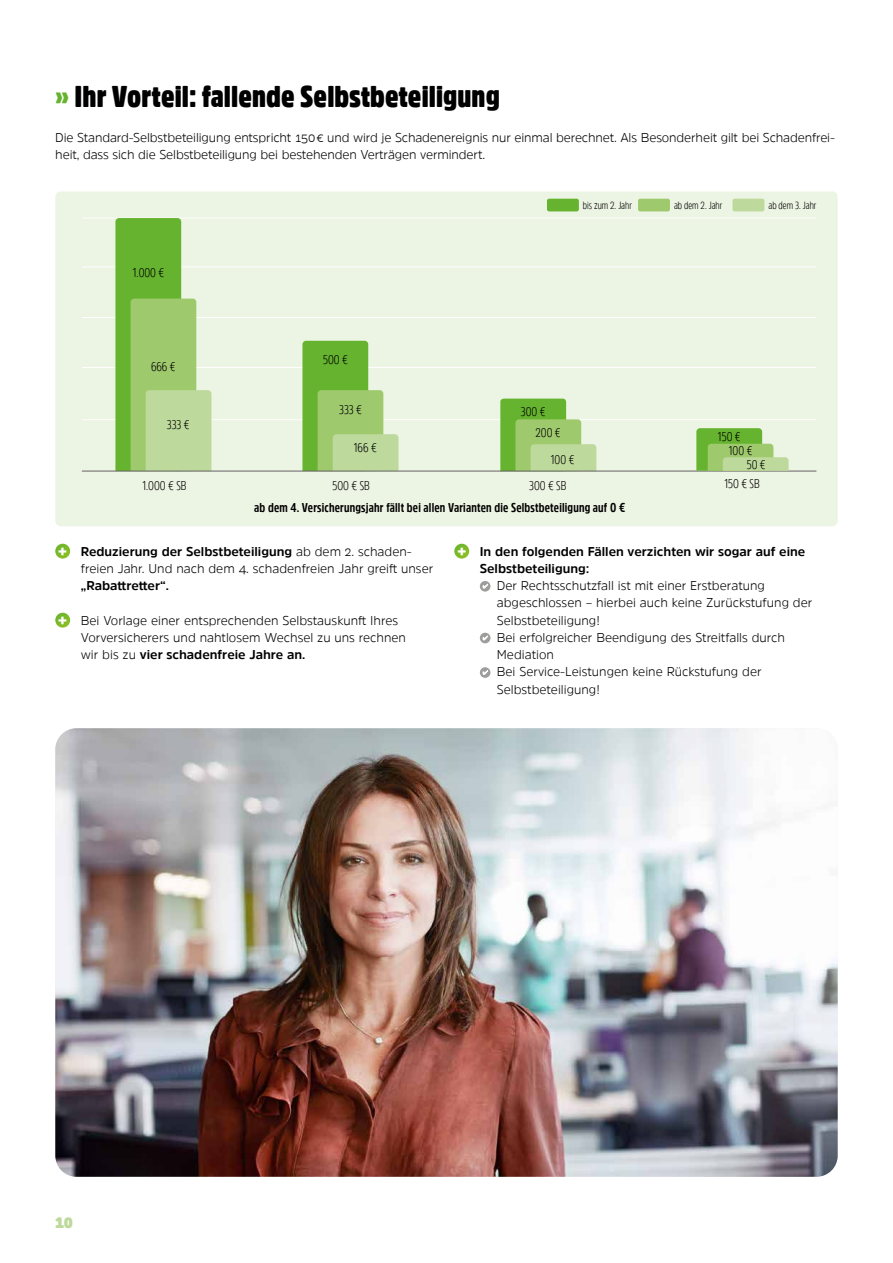
<style>
.page{position:relative;width:893px;height:1263px;background:#fff}
.page>*{position:absolute;margin:0;border:0;box-sizing:border-box;transform-origin:0 0}
.t1{font:900 30px "Amsi Pro Cond";letter-spacing:.005em;color:#000}
.t2{font:900 18px "Amsi Pro Cond";color:#bdd99b}
.t3{font:300 12.75px/17.2px "Amsi Pro";color:#000}
.t4{font:700 12.75px/17.2px "Amsi Pro";color:#000}
.t5{font:300 12.75px/20.5px "Amsi Pro Cond";color:#000}
.t6{font:700 12.75px "Amsi Pro Cond";letter-spacing:.015em;color:#000}
.t7{font:300 10.5px "Amsi Pro Cond";color:#000}
.s1{color:#65b32e}
.s2{font-weight:900;font-size:15.75px;color:#fff}
.s3{font-weight:700}
</style>
<div class="page">
<img style="left:55px;top:728px;width:783px;height:449px">
<div style="left:55px;top:191px;width:783px;height:335px;background:#ecf4e3;border-radius:5px"></div>
<hr style="left:82px;top:218px;width:734px;height:1px;background:#fff">
<hr style="left:82px;top:266px;width:734px;height:1px;background:#fff">
<hr style="left:82px;top:317px;width:734px;height:1px;background:#fff">
<hr style="left:82px;top:367px;width:734px;height:1px;background:#fff">
<hr style="left:82px;top:419px;width:734px;height:1px;background:#fff">
<div style="left:547px;top:199px;width:32px;height:12px;background:#65b32e;border-radius:2px"></div>
<div style="left:638px;top:199px;width:32px;height:12px;background:#9fc96d;border-radius:2px"></div>
<div style="left:732px;top:199px;width:32px;height:12px;background:#bdd99b;border-radius:2px"></div>
<svg style="left:115px;top:218px;width:96px;height:253px;background:#9fcc76"></svg>
<svg style="left:302px;top:341px;width:96px;height:130px"></svg>
<svg style="left:500px;top:399px;width:96px;height:72px;background:#9fcb76"></svg>
<hr style="left:82px;top:471px;width:734px;height:1px;background:#646363">
<svg style="left:696px;top:428px;width:93px;height:43px"></svg>
<svg style="left:55px;top:544px;width:15px;height:15px"></svg>
<svg style="left:55px;top:613px;width:15px;height:15px"></svg>
<svg style="left:454px;top:544px;width:15px;height:15px"></svg>
<div style="left:480px;top:581px;width:10px;height:11px;background:#9d9d9c;border-radius:50%"></div>
<svg style="left:482px;top:583px;width:7px;height:6px"></svg>
<div style="left:480px;top:633px;width:10px;height:10px;background:#9d9d9c;border-radius:50%"></div>
<svg style="left:482px;top:635px;width:7px;height:6px"></svg>
<div style="left:480px;top:667px;width:10px;height:11px;background:#9d9d9c;border-radius:50%"></div>
<svg style="left:482px;top:670px;width:6px;height:5px"></svg>
<h1 class="t1" style="left:55px;top:76px;width:446px"><span class="s1">»</span> Ihr Vorteil: fallende Selbstbeteiligung</h1>
<p class="t3" style="left:55px;top:128px;width:781px">Die Standard-Selbstbeteiligung entspricht 150€ und wird je Schadenereignis nur einmal berechnet. Als Besonderheit gilt bei Schadenfrei&shy;heit, dass sich die Selbstbeteiligung bei bestehenden Verträgen vermindert.</p>
<p class="t5" style="left:133px;top:262px;width:33px">1.000 €</p>
<p class="t5" style="left:151px;top:356px;width:26px">666 €</p>
<p class="t5" style="left:167px;top:414px;width:24px">333 €</p>
<p class="t5" style="left:323px;top:349px;width:26px">500 €</p>
<p class="t5" style="left:339px;top:399px;width:24px">333 €</p>
<p class="t5" style="left:354px;top:437px;width:24px">166 €</p>
<p class="t7" style="left:583px;top:198px;width:50px">bis zum 2. Jahr</p>
<p class="t7" style="left:674px;top:198px;width:50px">ab dem 2. Jahr</p>
<p class="t7" style="left:768px;top:198px;width:49px">ab dem 3. Jahr</p>
<p class="t5" style="left:536px;top:401px;width:27px;text-indent:-15px">300 €<br>200 €</p>
<p class="t5" style="left:551px;top:449px;width:25px">100 €</p>
<p class="t5" style="left:718px;top:426px;width:24px">150 €</p>
<p class="t5" style="left:729px;top:440px;width:25px">100 €</p>
<p class="t5" style="left:747px;top:454px;width:20px">50 €</p>
<p class="t5" style="left:142px;top:474px;width:46px">1.000 € SB</p>
<p class="t5" style="left:333px;top:474px;width:39px">500 € SB</p>
<p class="t5" style="left:529px;top:474px;width:39px">300 € SB</p>
<p class="t5" style="left:724px;top:473px;width:37px">150 € SB</p>
<p class="t6" style="left:254px;top:498px;width:372px">ab dem 4. Versicherungsjahr fällt bei allen Varianten die Selbstbeteiligung auf 0 €</p>
<p class="t3" style="left:81px;top:542px;width:354px;text-indent:-23px"><span class="s2">+</span> <span class="s3">Reduzierung der Selbstbeteiligung</span> ab dem 2. schaden&shy;freien Jahr. Und nach dem 4. schadenfreien Jahr greift unser</p>
<p class="t4" style="left:81px;top:577px;width:90px">„Rabattretter“.</p>
<p class="t3" style="left:81px;top:611px;width:327px;text-indent:-23px"><span class="s2">+</span> Bei Vorlage einer entsprechenden Selbstauskunft Ihres<br>Vorversicherers und nahtlosem Wechsel zu uns rechnen wir bis zu <span class="s3">vier schadenfreie Jahre an.</span></p>
<p class="t4" style="left:480px;top:542px;width:327px;text-indent:-23px"><span class="s2">+</span> In den folgenden Fällen verzichten wir sogar auf eine<br>Selbstbeteiligung:</p>
<p class="t3" style="left:497px;top:577px;width:317px">Der Rechtsschutzfall ist mit einer Erstberatung abgeschlossen – hierbei auch keine Zurückstufung der Selbstbeteiligung!<br>Bei erfolgreicher Beendigung des Streitfalls durch Mediation<br>Bei Service-Leistungen keine Rückstufung der Selbstbeteiligung!</p>
<h2 class="t2" style="left:55px;top:1210px;width:19px">10</h2>
</div>
